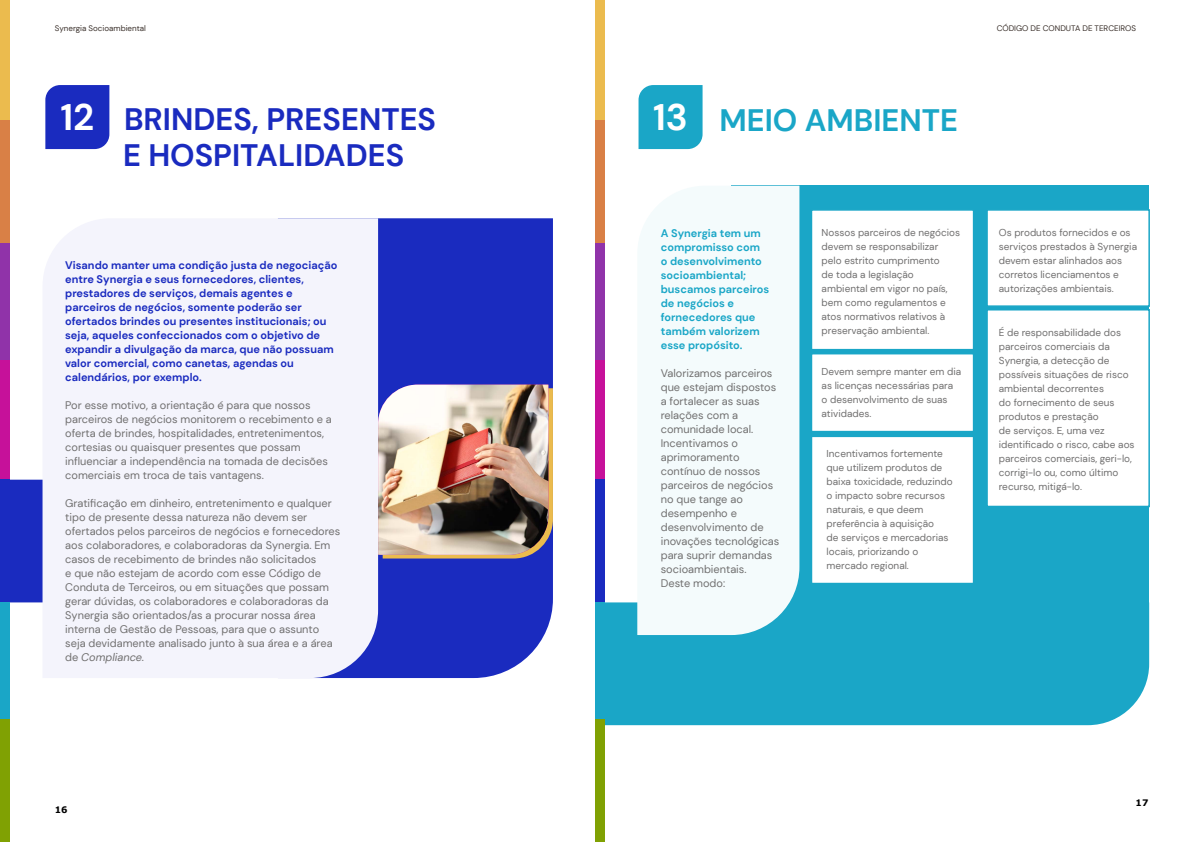
<style>
.page{position:relative;width:1191px;height:842px;background:#fff}
.page>*{position:absolute;margin:0;border:0;box-sizing:border-box;transform-origin:0 0}
.t1{font:700 36.9px "DM Sans";color:#fff}
.t2{font:700 31px/35.7px "DM Sans";color:#1a2bbf}
.t3{font:700 31px "DM Sans";color:#1aa6c7}
.t4{font:11px/14px "DM Sans";color:#706f6f}
.t5{font:700 11px/14px "DM Sans";color:#1a2bbf}
.t6{font:700 11px/14px "DM Sans";color:#1aa6c7}
.t7{font:10px/14px "DM Sans";color:#706f6f}
.t8{font:700 9px "Verdana";color:#000}
.t9{font:8px "DM Sans";color:#3a302b}
.s1{font-style:italic}
</style>
<div class="page">
<div style="left:605px;top:602px;width:544px;height:123px;background:#1aa6c7"></div>
<div style="left:731px;top:186px;width:418px;height:446px;background:#1aa6c7"></div>
<div style="left:638px;top:85px;width:64px;height:64px;background:#1aa6c7"></div>
<div style="left:810px;top:209px;width:164px;height:141px;background:#fff;border:2px solid #1aa6c7"></div>
<div style="left:986px;top:209px;width:163px;height:98px;background:#fff;border:2px solid #1aa6c7"></div>
<div style="left:986px;top:309px;width:163px;height:198px;background:#fff;border:2px solid #1aa6c7"></div>
<div style="left:810px;top:353px;width:164px;height:79px;background:#fff;border:2px solid #1aa6c7"></div>
<div style="left:378px;top:218px;width:175px;height:460px;background:#1a2bbf"></div>
<div style="left:810px;top:436px;width:164px;height:148px;background:#fff;border:2px solid #1aa6c7"></div>
<div style="left:10px;top:480px;width:543px;height:122px;background:#1a2bbf"></div>
<div style="left:45px;top:85px;width:64px;height:64px;background:#1a2bbf"></div>
<div style="left:43px;top:218px;width:335px;height:460px;background:#f4f4fc"></div>
<svg style="left:378px;top:385px;width:175px;height:173px"></svg>
<img style="left:378px;top:385px;width:170px;height:170px">
<div style="left:637px;top:186px;width:162px;height:449px;background:#f4fbfc"></div>
<div style="left:595px;top:0;width:10px;height:122px;background:#ebbb4e"></div>
<div style="left:595px;top:240px;width:10px;height:122px;background:#9033a9"></div>
<div style="left:595px;top:360px;width:10px;height:122px;background:#c6119a"></div>
<div style="left:595px;top:120px;width:10px;height:122px;background:#d98046"></div>
<div style="left:595px;top:600px;width:10px;height:122px;background:#1aa6c7"></div>
<div style="left:595px;top:480px;width:10px;height:122px;background:#1a2bc0"></div>
<div style="left:595px;top:720px;width:10px;height:122px;background:#80a103"></div>
<div style="left:0;top:0;width:10px;height:122px;background:#ebbb4e"></div>
<div style="left:0;top:240px;width:10px;height:122px;background:#9033a9"></div>
<div style="left:0;top:360px;width:10px;height:122px;background:#c6119a"></div>
<div style="left:0;top:120px;width:10px;height:122px;background:#d98046"></div>
<div style="left:0;top:600px;width:10px;height:122px;background:#1aa6c7"></div>
<div style="left:0;top:480px;width:10px;height:122px;background:#1a2bc0"></div>
<div style="left:0;top:720px;width:10px;height:122px;background:#80a103"></div>
<p class="t9" style="left:55px;top:23px;width:93px">Synergia Socioambiental</p>
<p class="t9" style="left:996px;top:23px;width:141px">CÓDIGO DE CONDUTA DE TERCEIROS</p>
<h1 class="t1" style="left:61px;top:94px;width:35px">12</h1>
<h1 class="t1" style="left:653px;top:94px;width:36px">13</h1>
<h2 class="t2" style="left:123px;top:101px;width:314px">BRINDES, PRESENTES<br>E HOSPITALIDADES</h2>
<h2 class="t3" style="left:719px;top:100px;width:240px">MEIO AMBIENTE</h2>
<p class="t5" style="left:65px;top:258px;width:274px">Visando manter uma condição justa de negociação entre Synergia e seus fornecedores, clientes, prestadores de serviços, demais agentes e parceiros de negócios, somente poderão ser ofertados brindes ou presentes institucionais; ou seja, aqueles confeccionados com o objetivo de expandir a divulgação da marca, que não possuam valor comercial, como canetas, agendas ou calendários, por exemplo.</p>
<p class="t4" style="left:65px;top:398px;width:268px">Por esse motivo, a orientação é para que nossos parceiros de negócios monitorem o recebimento e a oferta de brindes, hospitalidades, entretenimentos, cortesias ou quaisquer presentes que possam influenciar a independência na tomada de decisões comerciais em troca de tais vantagens.</p>
<p class="t4" style="left:65px;top:496px;width:276px">Gratificação em dinheiro, entretenimento e qualquer tipo de presente dessa natureza não devem ser ofertados pelos parceiros de negócios e fornecedores aos colaboradores, e colaboradoras da Synergia. Em casos de recebimento de brindes não solicitados<br>e que não estejam de acordo com esse Código de Conduta de Terceiros, ou em situações que possam gerar dúvidas, os colaboradores e colaboradoras da Synergia são orientados/as a procurar nossa área interna de Gestão de Pessoas, para que o assunto seja devidamente analisado junto à sua área e a área de <span class="s1">Compliance.</span></p>
<p class="t6" style="left:661px;top:226px;width:110px">A Synergia tem um compromisso com o desenvolvimento socioambiental; buscamos parceiros de negócios e fornecedores que também valorizem esse propósito.</p>
<p class="t4" style="left:661px;top:366px;width:120px">Valorizamos parceiros que estejam dispostos a fortalecer as suas relações com a comunidade local.<br>Incentivamos o aprimoramento contínuo de nossos parceiros de negócios no que tange ao desempenho e desenvolvimento de inovações tecnológicas para suprir demandas socioambientais.<br>Deste modo:</p>
<p class="t7" style="left:821px;top:225px;width:140px">Nossos parceiros de negócios devem se responsabilizar pelo estrito cumprimento<br>de toda a legislação ambiental em vigor no país, bem como regulamentos e atos normativos relativos à preservação ambiental.</p>
<p class="t7" style="left:821px;top:364px;width:141px">Devem sempre manter em dia as licenças necessárias para o desenvolvimento de suas atividades.</p>
<p class="t7" style="left:826px;top:447px;width:128px">Incentivamos fortemente que utilizem produtos de baixa toxicidade, reduzindo o impacto sobre recursos naturais, e que deem preferência à aquisição<br>de serviços e mercadorias locais, priorizando o mercado regional.</p>
<p class="t7" style="left:999px;top:225px;width:140px">Os produtos fornecidos e os serviços prestados à Synergia devem estar alinhados aos corretos licenciamentos e autorizações ambientais.</p>
<p class="t7" style="left:999px;top:325px;width:137px">É de responsabilidade dos parceiros comerciais da<br>Synergia, a detecção de possíveis situações de risco ambiental decorrentes<br>do fornecimento de seus produtos e prestação<br>de serviços. E, uma vez identificado o risco, cabe aos parceiros comerciais, geri-lo, corrigi-lo ou, como último recurso, mitigá-lo.</p>
<p class="t8" style="left:55px;top:804px;width:14px">16</p>
<p class="t8" style="left:1135px;top:797px;width:14px">17</p>
</div>
